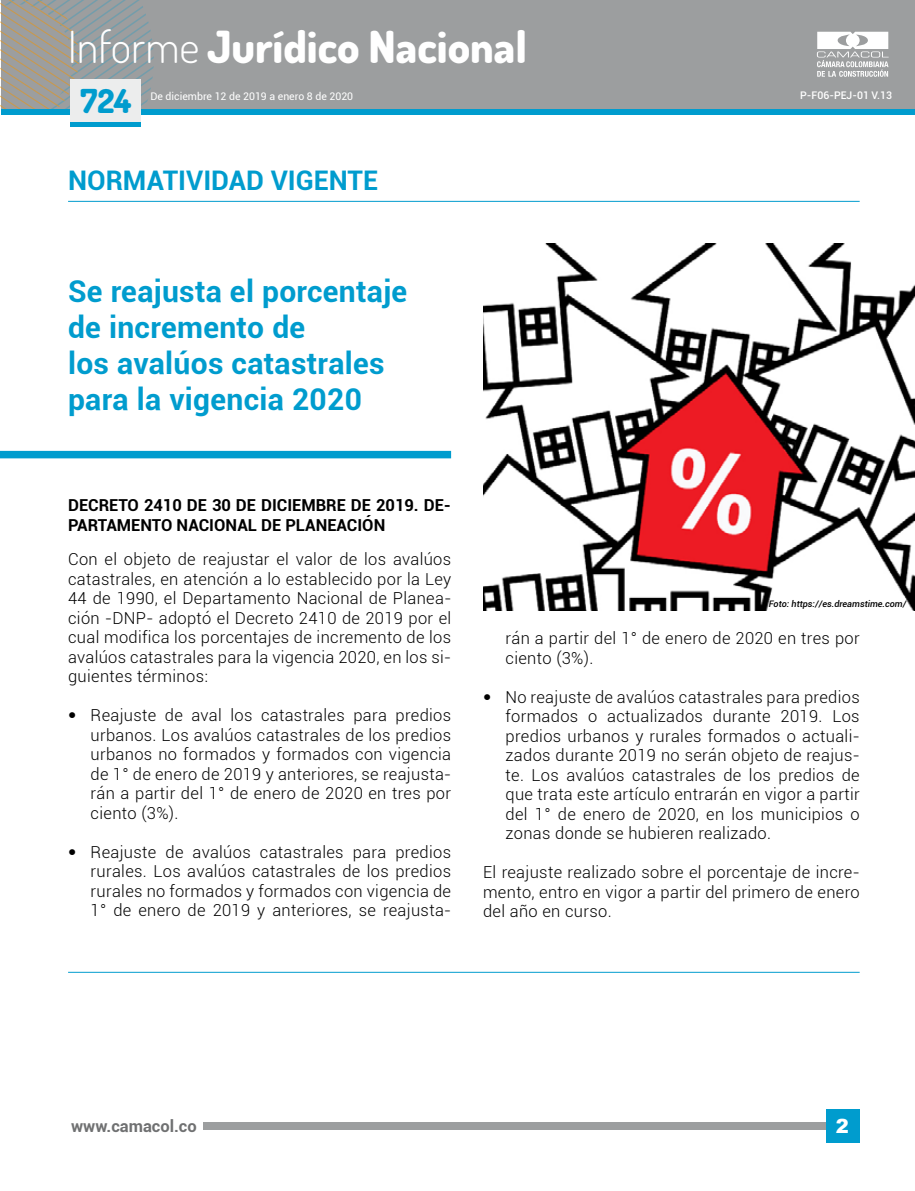
<style>
.page{position:relative;width:915px;height:1191px;background:#fff}
.page>*{position:absolute;margin:0;border:0;box-sizing:border-box;transform-origin:0 0}
.t1{font:800 44.25px "Dosis";color:#fff}
.t2{font:800 33px "Dosis";color:#009cce}
.t3{font:700 30px/36px "Roboto";letter-spacing:.01em;color:#009cce}
.t4{font:700 27px "Roboto";color:#009cce}
.t5{font:900 19.5px "Roboto";color:#fff}
.t6{font:900 19.5px "Arial";color:#fff}
.t7{font:300 16.5px/19.5px "Roboto";letter-spacing:.02em;color:#000;text-align:justify}
.t8{font:700 16.5px/19.5px "Roboto";color:#000}
.t9{font:700 16.5px "Roboto";color:#707172}
.t10{font:10.5px "Roboto";color:#fff}
.t11{font:500 10.5px "Roboto";color:#fff}
.t12{font:italic 500 9px "Roboto";color:#000}
.s1{font-weight:300}
.s2{font-family:"Helvetica Neue LT Std";font-weight:400;font-stretch:condensed}
</style>
<div class="page">
<div style="left:203px;top:1122px;width:655px;height:7px;background:#9c9e9f"></div>
<div style="left:825px;top:1109px;width:33px;height:34px;background:#009cce"></div>
<div style="left:1px;top:0;width:913px;height:108px;background:#9c9e9f"></div>
<div style="left:1px;top:109px;width:913px;height:5px;background:#009cce"></div>
<svg style="left:1px;top:0;width:158px;height:109px"></svg>
<svg style="left:817px;top:32px;width:71px;height:45px"></svg>
<div style="left:70px;top:122px;width:70px;height:5px;background:#009cce"></div>
<div style="left:70px;top:79px;width:70px;height:43px;background:#eceded"></div>
<img style="left:483px;top:243px;width:431px;height:367px">
<div style="left:0;top:451px;width:451px;height:7px;background:#009cce"></div>
<hr style="left:68px;top:201px;width:791px;height:1px;background:#009cce">
<hr style="left:68px;top:972px;width:791px;height:1px;background:#009cce">
<h1 class="t1" style="left:68px;top:18px;width:460px"><span class="s1">Informe</span> Jurídico Nacional</h1>
<h2 class="t2" style="left:80px;top:80px;width:52px">724</h2>
<p class="t10" style="left:150px;top:89px;width:204px">De diciembre 12 de 2019 a enero 8 de 2020</p>
<h3 class="t4" style="left:68px;top:162px;width:311px">Normatividad Vi gente</h3>
<h3 class="t3" style="left:68px;top:272px;width:340px">Se reajusta el porcentaje de incremento de<br>los avalúos catastrales para la vigencia 2020</h3>
<p class="t11" style="left:800px;top:87px;width:93px">P-F06-PEJ-01 V.13</p>
<p class="t8" style="left:68px;top:495px;width:384px">Decreto 2410 de 30 de diciembre de 2019. De&shy;partamento Nacional de Planeación</p>
<p class="t7" style="left:68px;top:549px;width:384px">Con el objeto de reajustar el valor de los avalúos catastrales, en atención a lo establecido por la Ley 44 de 1990, el Departamento Nacional de Planea&shy;ción -DNP- adoptó el Decreto 2410 de 2019 por el cual modifica los porcentajes de incremento de los avalúos catastrales para la vigencia 2020, en los si&shy;guientes términos:</p>
<p class="t7" style="left:91px;top:705px;width:362px;text-indent:-23px"><span class="s2">•</span> Reajuste de aval los catastrales para predios urbanos. Los avalúos catastrales de los predios urbanos no formados y formados con vigencia de 1° de enero de 2019 y anteriores, se reajusta&shy;rán a partir del 1° de enero de 2020 en tres por ciento (3%).</p>
<p class="t7" style="left:91px;top:841px;width:362px;text-indent:-23px"><span class="s2">•</span> Reajuste de avalúos catastrales para predios rurales. Los avalúos catastrales de los predios rurales no formados y formados con vigencia de 1° de enero de 2019 y anteriores, se reajusta-</p>
<p class="t12" style="left:768px;top:598px;width:139px">Foto: https://es.dreamstime.com/</p>
<p class="t7" style="left:505px;top:628px;width:355px">rán a partir del 1° de enero de 2020 en tres por ciento (3%).</p>
<p class="t7" style="left:505px;top:686px;width:355px;text-indent:-23px"><span class="s2">•</span> No reajuste de avalúos catastrales para predios formados o actualizados durante 2019. Los predios urbanos y rurales formados o actuali&shy;zados durante 2019 no serán objeto de reajus&shy;te. Los avalúos catastrales de los predios de que trata este artículo entrarán en vigor a partir del 1° de enero de 2020, en los municipios o zonas donde se hubieren realizado.</p>
<p class="t7" style="left:483px;top:862px;width:378px">El reajuste realizado sobre el porcentaje de incre&shy;mento, entro en vigor a partir del primero de enero del año en curso.</p>
<p class="t6" style="left:835px;top:1111px;width:15px">2</p>
<p class="t9" style="left:71px;top:1114px;width:127px">www.camacol.co</p>
<p class="t5" style="left:836px;top:1114px;width:13px">1</p>
</div>
